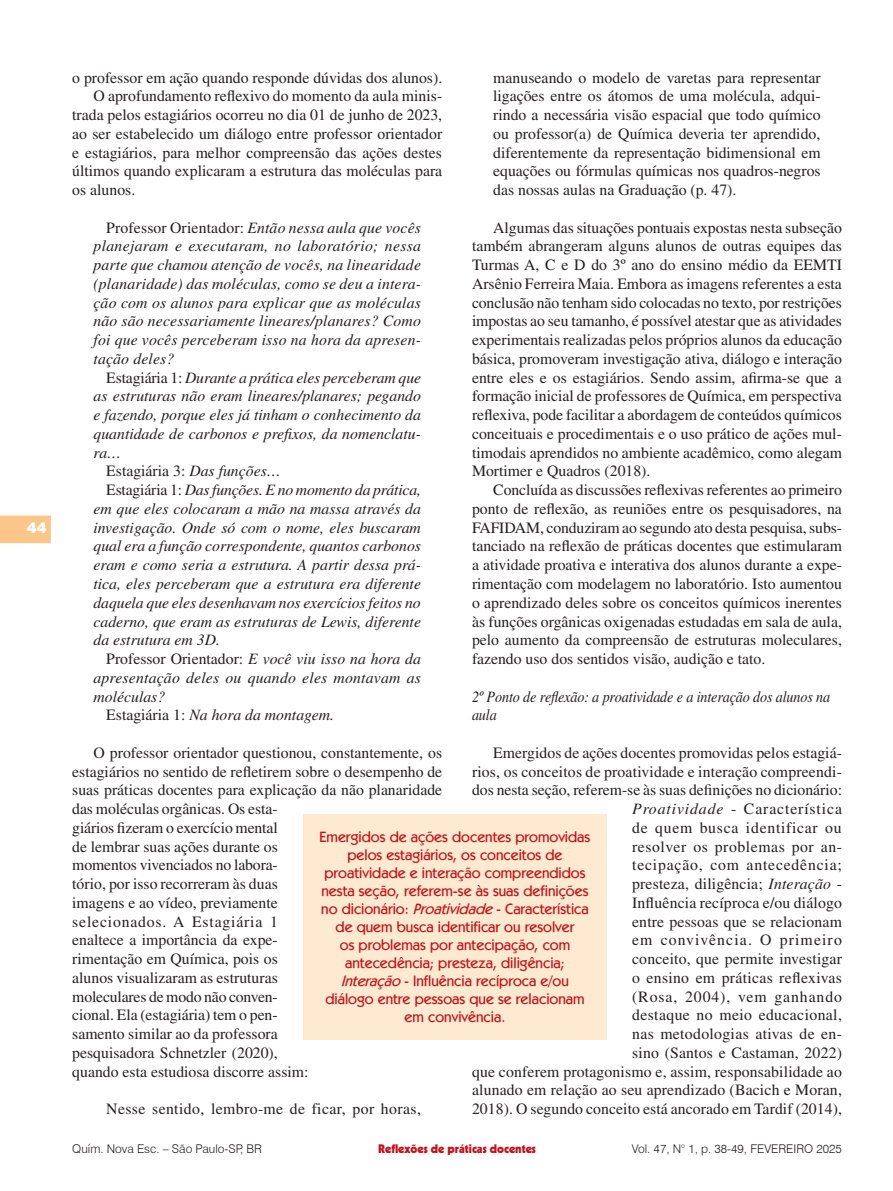
<style>
.page{position:relative;width:893px;height:1191px;background:#fff}
.page>*{position:absolute;margin:0;border:0;box-sizing:border-box;transform-origin:0 0}
.Citacao{font:15.75px/18.8px "Times LT Std";color:#231f20;text-align:justify}
.Citacao-2{font:italic 15.75px/18.8px "Times LT Std";color:#231f20;text-align:justify}
.Sub_sub_seção{font:italic 15.75px/18.8px "Times LT Std";letter-spacing:-.01em;color:#231f20;scale:.9 1}
.Citacao-3{font:15.75px "Times LT Std";letter-spacing:.025em;color:#231f20}
.Olho{font:500 15px/18px "Kabel IT Cby BT";color:#c4121a;text-align:center}
.t1{font:900 15px "Swiss 721 BT";color:#fff}
.t2{font:300 12px "Swiss 721 BT";color:#231f20}
.t3{font:900 12px "Kabel LT Std";color:#c4121a}
.s1{font-style:normal}
.s2{font-style:italic}
</style>
<div class="page">
<svg style="left:0;top:515px;width:51px;height:28px"></svg>
<div style="left:303px;top:814px;width:304px;height:225px;background:#fee9d1"></div>
<p class="t1" style="left:27px;top:518px;width:21px">44</p>
<p class="Citacao" style="left:72px;top:68px;width:371px">o professor em ação quando responde dúvidas dos alunos).</p>
<p class="Citacao" style="left:72px;top:87px;width:371px;text-indent:21px">O aprofundamento reflexivo do momento da aula minis&shy;trada pelos estagiários ocorreu no dia 01 de junho de 2023, ao ser estabelecido um diálogo entre professor orientador e estagiários, para melhor compreensão das ações destes últimos quando explicaram a estrutura das moléculas para os alunos.</p>
<p class="Citacao-2" style="left:94px;top:218px;width:329px;text-indent:13px"><span class="s1">Professor Orientador:</span> Então nessa aula que vocês planejaram e executaram, no laboratório; nessa parte que chamou atenção de vocês, na linearidade (planaridade) das moléculas, como se deu a intera&shy;ção com os alunos para explicar que as moléculas não são necessariamente lineares/planares? Como foi que vocês perceberam isso na hora da apresen&shy;tação deles?</p>
<p class="Citacao-2" style="left:94px;top:368px;width:329px;text-indent:13px"><span class="s1">Estagiária 1:</span> Durante a prática eles perceberam que as estruturas não eram lineares/planares; pegando e fazendo, porque eles já tinham o conhecimento da quantidade de carbonos e prefixos, da nomenclatu&shy;ra…</p>
<p class="Citacao" style="left:106px;top:462px;width:176px">Estagiária 3: <span class="s2">Das funções…</span></p>
<p class="Citacao-2" style="left:94px;top:480px;width:329px;text-indent:13px"><span class="s1">Estagiária 1:</span> Das funções. E no momento da prática, em que eles colocaram a mão na massa através da investigação. Onde só com o nome, eles buscaram qual era a função correspondente, quantos carbonos eram e como seria a estrutura. A partir dessa prá&shy;tica, eles perceberam que a estrutura era diferente daquela que eles desenhavam nos exercícios feitos no caderno, que eram as estruturas de Lewis, diferente da estrutura em 3D.</p>
<p class="Citacao-2" style="left:94px;top:649px;width:329px;text-indent:13px"><span class="s1">Professor Orientador:</span> E você viu isso na hora da apresentação deles ou quando eles montavam as moléculas?</p>
<p class="Citacao-2" style="left:106px;top:705px;width:229px"><span class="s1">Estagiária 1:</span> Na hora da montagem.</p>
<p class="Citacao" style="left:72px;top:743px;width:371px;text-align:left;text-indent:21px">O professor orientador questionou, constantemente, os estagiários no sentido de refletirem sobre o desempenho de suas práticas docentes para explicação da não planaridade das moléculas orgânicas. Os esta-<br>giários fizeram o exercício mental<br>de lembrar suas ações durante os<br>momentos vivenciados no labora-<br>tório, por isso recorreram às duas<br>imagens e ao vídeo, previamente<br>selecionados. A Estagiária 1<br>enaltece a importância da expe-<br>rimentação em Química, pois os<br>alunos visualizaram as estruturas<br>moleculares de modo não conven-<br>cional. Ela (estagiária) tem o pen-<br>samento similar ao da professora<br>pesquisadora Schnetzler (2020),<br>quando esta estudiosa discorre assim:</p>
<p class="Citacao-3" style="left:106px;top:1100px;width:316px">Nesse sentido, lembro-me de ficar, por horas,</p>
<p class="Citacao" style="left:493px;top:68px;width:329px">manuseando o modelo de varetas para representar ligações entre os átomos de uma molécula, adqui&shy;rindo a necessária visão espacial que todo químico ou professor(a) de Química deveria ter aprendido, diferentemente da representação bidimensional em equações ou fórmulas químicas nos quadros-negros das nossas aulas na Graduação (p. 47).</p>
<p class="Citacao" style="left:472px;top:218px;width:372px;text-indent:21px">Algumas das situações pontuais expostas nesta subseção também abrangeram alguns alunos de outras equipes das Turmas A, C e D do 3º ano do ensino médio da EEMTI Arsênio Ferreira Maia. Embora as imagens referentes a esta conclusão não tenham sido colocadas no texto, por restrições impostas ao seu tamanho, é possível atestar que as atividades experimentais realizadas pelos próprios alunos da educação básica, promoveram investigação ativa, diálogo e interação entre eles e os estagiários. Sendo assim, afirma-se que a formação inicial de professores de Química, em perspectiva reflexiva, pode facilitar a abordagem de conteúdos químicos conceituais e procedimentais e o uso prático de ações mul&shy;timodais aprendidos no ambiente acadêmico, como alegam Mortimer e Quadros (2018).</p>
<p class="Citacao" style="left:472px;top:480px;width:371px;text-indent:21px">Concluída as discussões reflexivas referentes ao primeiro ponto de reflexão, as reuniões entre os pesquisadores, na FAFIDAM, conduziram ao segundo ato desta pesquisa, subs&shy;tanciado na reflexão de práticas docentes que estimularam a atividade proativa e interativa dos alunos durante a expe&shy;rimentação com modelagem no laboratório. Isto aumentou o aprendizado deles sobre os conceitos químicos inerentes às funções orgânicas oxigenadas estudadas em sala de aula, pelo aumento da compreensão de estruturas moleculares, fazendo uso dos sentidos visão, audição e tato.</p>
<p class="Sub_sub_seção" style="left:472px;top:687px;width:400px">2º Ponto de reflexão: a proatividade e a interação dos alunos na aula</p>
<p class="Citacao" style="left:472px;top:743px;width:372px;text-align:right">Emergidos de ações docentes promovidas pelos estagiá&shy;rios, os conceitos de proatividade e interação compreendi&shy;dos nesta seção, referem-se às suas definições no dicionário:<br><span class="s2">Proatividade</span> - Característica<br>de quem busca identificar ou<br>resolver os problemas por an-<br>tecipação, com antecedência;<br>presteza, diligência; <span class="s2">Interação</span> -<br>Influência recíproca e/ou diálogo<br>entre pessoas que se relacionam<br>em convivência. O primeiro<br>conceito, que permite investigar<br>o ensino em práticas reflexivas<br>(Rosa, 2004), vem ganhando<br>destaque no meio educacional,<br>nas metodologias ativas de en-<br>sino (Santos e Castaman, 2022)<br>que conferem protagonismo e, assim, responsabilidade ao alunado em relação ao seu aprendizado (Bacich e Moran, 2018). O segundo conceito está ancorado em Tardif (2014),</p>
<p class="Olho" style="left:320px;top:828px;width:272px">Emergidos de ações docentes promovidas pelos estagiários, os conceitos de proatividade e interação compreendidos nesta seção, referem-se às suas definições no dicionário: <span class="s2">Proatividade</span>- Característica de quem busca identificar ou resolver<br>os problemas por antecipação, com antecedência; presteza, diligência; <span class="s2">Interação</span>- Influência recíproca e/ou diálogo entre pessoas que se relacionam em convivência.</p>
<p class="t2" style="left:72px;top:1141px;width:191px">Quím. Nova Esc. – São Paulo-SP, BR</p>
<p class="t2" style="left:632px;top:1141px;width:212px">Vol. 47, N° 1, p. 38-49, FEVEREIRO 2025</p>
<p class="t3" style="left:378px;top:1141px;width:159px">Reflexões de práticas docentes</p>
</div>
